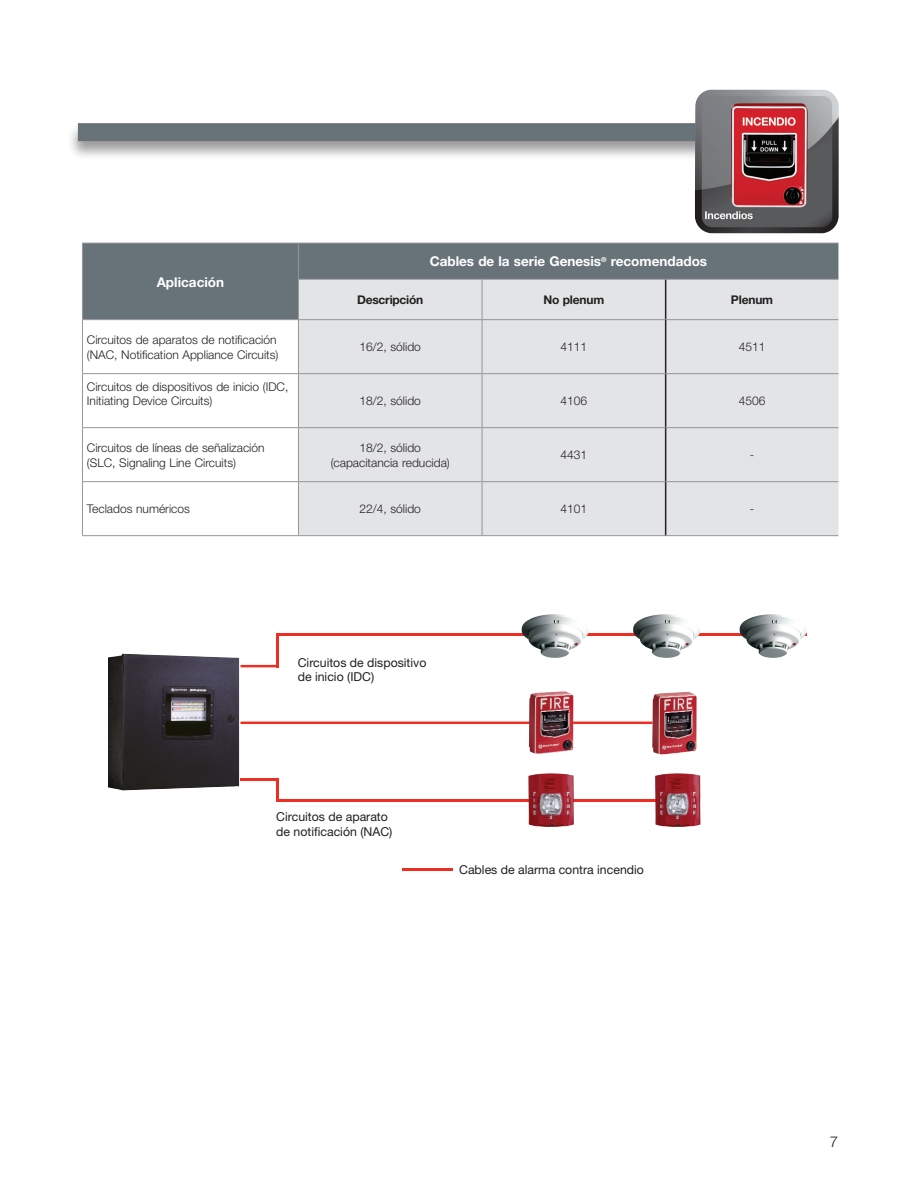
<style>
.page{position:relative;width:918px;height:1188px;background:#fff}
.page>*{position:absolute;margin:0;border:0;box-sizing:border-box;transform-origin:0 0}
.t1{font:300 15px "Helvetica Neue";color:#231f20}
.t2{font:700 13.5px "Helvetica Neue";color:#fff}
.t3{font:12.3px/14.7px "Helvetica Neue";color:#231f20}
.t4{font:300 12px/14.4px "Helvetica Neue";color:#231f20}
.t5{font:700 12px "Helvetica Neue";letter-spacing:-.015em;color:#231f20}
</style>
<div class="page">
<div style="left:67px;top:122px;width:729px;height:38px;background:#231f20;opacity:.45"></div>
<div style="left:78px;top:123px;width:709px;height:18px;background:#687379"></div>
<img style="left:695px;top:90px;width:144px;height:143px">
<hr style="left:240px;top:778px;width:38px;height:3px;background:#ee2e22">
<hr style="left:402px;top:868px;width:50px;height:3px;background:#ee2e22">
<hr style="left:241px;top:665px;width:37px;height:2px;background:#ee2e22">
<hr style="left:240px;top:722px;width:412px;height:2px;background:#ee2e22">
<hr style="left:276px;top:633px;width:2px;height:34px;background:#ee2e22">
<hr style="left:276px;top:633px;width:531px;height:2px;background:#ee2e22">
<img style="left:633px;top:614px;width:33px;height:41px">
<img style="left:740px;top:614px;width:58px;height:44px">
<img style="left:522px;top:614px;width:33px;height:40px">
<img style="left:653px;top:692px;width:35px;height:12px">
<img style="left:529px;top:691px;width:36px;height:24px">
<hr style="left:276px;top:779px;width:2px;height:22px;background:#ee2e22">
<hr style="left:276px;top:799px;width:380px;height:2px;background:#ee2e22">
<img style="left:108px;top:654px;width:131px;height:136px">
<img style="left:655px;top:773px;width:46px;height:54px">
<img style="left:528px;top:773px;width:46px;height:54px">
<div style="left:83px;top:244px;width:755px;height:75px;background:#687379"></div>
<div style="left:299px;top:280px;width:539px;height:255px;background:#e3e4e6"></div>
<svg style="left:83px;top:320px;width:215px;height:163px"></svg>
<hr style="left:82px;top:243px;width:216px;height:1px;background:#939598">
<hr style="left:82px;top:243px;width:1px;height:36px;background:#939598">
<hr style="left:298px;top:243px;width:184px;height:1px;background:#939598">
<hr style="left:298px;top:243px;width:1px;height:36px;background:#939598">
<hr style="left:482px;top:243px;width:184px;height:1px;background:#939598">
<hr style="left:666px;top:243px;width:172px;height:1px;background:#939598">
<hr style="left:82px;top:279px;width:1px;height:40px;background:#939598">
<hr style="left:298px;top:279px;width:184px;height:1px;background:#939598">
<hr style="left:298px;top:280px;width:1px;height:39px;background:#939598">
<hr style="left:482px;top:279px;width:184px;height:1px;background:#939598">
<hr style="left:482px;top:280px;width:1px;height:39px;background:#939598">
<hr style="left:666px;top:279px;width:172px;height:1px;background:#939598">
<hr style="left:82px;top:319px;width:216px;height:1px;background:#939598">
<hr style="left:82px;top:320px;width:1px;height:53px;background:#939598">
<hr style="left:298px;top:319px;width:184px;height:1px;background:#939598">
<hr style="left:298px;top:320px;width:1px;height:53px;background:#939598">
<hr style="left:482px;top:319px;width:184px;height:1px;background:#939598">
<hr style="left:482px;top:320px;width:1px;height:53px;background:#939598">
<hr style="left:666px;top:319px;width:172px;height:1px;background:#939598">
<hr style="left:82px;top:373px;width:216px;height:1px;background:#939598">
<hr style="left:82px;top:374px;width:1px;height:53px;background:#939598">
<hr style="left:298px;top:373px;width:184px;height:1px;background:#939598">
<hr style="left:298px;top:374px;width:1px;height:53px;background:#939598">
<hr style="left:482px;top:373px;width:184px;height:1px;background:#939598">
<hr style="left:482px;top:374px;width:1px;height:53px;background:#939598">
<hr style="left:666px;top:373px;width:172px;height:1px;background:#939598">
<hr style="left:82px;top:427px;width:216px;height:1px;background:#939598">
<hr style="left:82px;top:428px;width:1px;height:53px;background:#939598">
<hr style="left:298px;top:427px;width:184px;height:1px;background:#939598">
<hr style="left:298px;top:428px;width:1px;height:53px;background:#939598">
<hr style="left:482px;top:427px;width:184px;height:1px;background:#939598">
<hr style="left:482px;top:428px;width:1px;height:53px;background:#939598">
<hr style="left:666px;top:427px;width:172px;height:1px;background:#939598">
<hr style="left:82px;top:481px;width:216px;height:1px;background:#939598">
<hr style="left:82px;top:482px;width:1px;height:53px;background:#939598">
<hr style="left:298px;top:481px;width:184px;height:1px;background:#939598">
<hr style="left:298px;top:482px;width:1px;height:53px;background:#939598">
<hr style="left:482px;top:481px;width:184px;height:1px;background:#939598">
<hr style="left:482px;top:482px;width:1px;height:53px;background:#939598">
<hr style="left:666px;top:481px;width:172px;height:1px;background:#939598">
<hr style="left:82px;top:535px;width:216px;height:1px;background:#939598">
<hr style="left:298px;top:535px;width:184px;height:1px;background:#939598">
<hr style="left:482px;top:535px;width:184px;height:1px;background:#939598">
<hr style="left:666px;top:535px;width:172px;height:1px;background:#939598">
<hr style="left:665px;top:280px;width:1px;height:39px;background:#231f20">
<hr style="left:665px;top:320px;width:1px;height:53px;background:#231f20">
<hr style="left:665px;top:374px;width:1px;height:53px;background:#231f20">
<hr style="left:665px;top:428px;width:1px;height:53px;background:#231f20">
<hr style="left:665px;top:482px;width:1px;height:53px;background:#231f20">
<p class="t2" style="left:157px;top:273px;width:69px">Aplicación</p>
<p class="t2" style="left:430px;top:253px;width:279px">Cables de la serie Genesis<sup>®</sup> recomendados</p>
<p class="t5" style="left:357px;top:292px;width:68px">Descripción</p>
<p class="t5" style="left:543px;top:292px;width:62px">No plenum</p>
<p class="t5" style="left:731px;top:292px;width:44px">Plenum</p>
<p class="t4" style="left:87px;top:332px;width:193px">Circuitos de aparatos de notificación (NAC, Notification Appliance Circuits)</p>
<p class="t4" style="left:360px;top:340px;width:63px">16/2, sólido</p>
<p class="t4" style="left:561px;top:340px;width:28px">4111</p>
<p class="t4" style="left:739px;top:340px;width:28px">4511</p>
<p class="t4" style="left:87px;top:379px;width:203px">Circuitos de dispositivos de inicio (IDC,<br>Initiating Device Circuits)</p>
<p class="t4" style="left:360px;top:394px;width:63px">18/2, sólido</p>
<p class="t4" style="left:561px;top:394px;width:28px">4106</p>
<p class="t4" style="left:739px;top:394px;width:28px">4506</p>
<p class="t4" style="left:87px;top:440px;width:179px">Circuitos de líneas de señalización (SLC, Signaling Line Circuits)</p>
<p class="t4" style="left:331px;top:440px;width:121px;text-align:center">18/2, sólido (capacitancia reducida)</p>
<p class="t4" style="left:561px;top:448px;width:28px">4431</p>
<p class="t4" style="left:750px;top:448px;width:6px">-</p>
<p class="t4" style="left:87px;top:502px;width:105px">Teclados numéricos</p>
<p class="t4" style="left:360px;top:502px;width:63px">22/4, sólido</p>
<p class="t4" style="left:561px;top:502px;width:28px">4101</p>
<p class="t4" style="left:750px;top:502px;width:6px">-</p>
<p class="t3" style="left:298px;top:655px;width:130px">Circuitos de dispositivo de inicio (IDC)</p>
<p class="t3" style="left:276px;top:809px;width:118px">Circuitos de aparato de notificación (NAC)</p>
<p class="t3" style="left:459px;top:862px;width:186px">Cables de alarma contra incendio</p>
<p class="t1" style="left:830px;top:1132px;width:10px">7</p>
</div>
